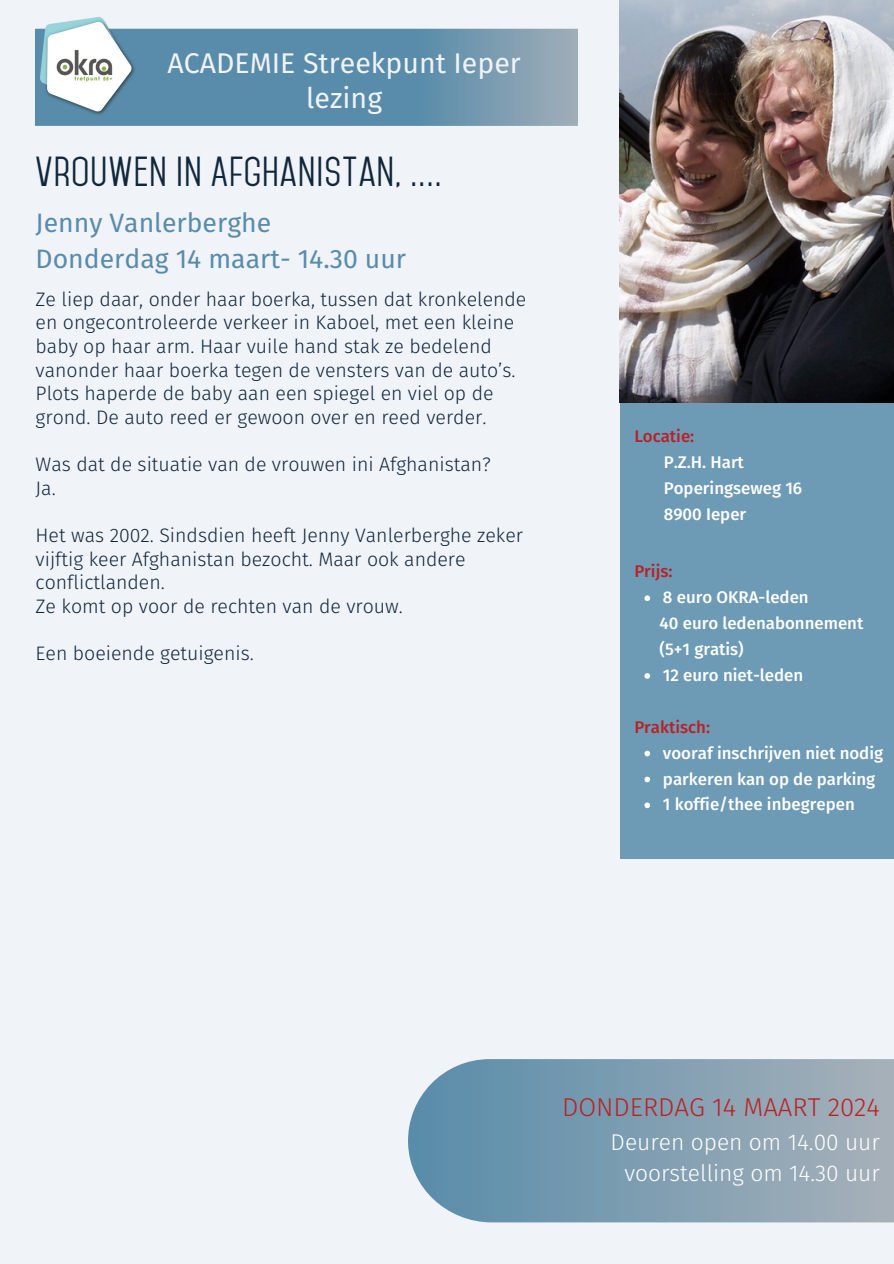
<style>
.page{position:relative;width:894px;height:1264px;background:#fff}
.page>*{position:absolute;margin:0;border:0;box-sizing:border-box;transform-origin:0 0}
.t1{font:36px "Mohave";letter-spacing:.03em;color:#11273b}
.t2{font:28.5px "Fira Sans";color:#f0f3f8}
.t3{font:26.55px "Fira Sans";color:#588caa}
.t4{font:300 25.8px "Fira Sans";color:#b92125}
.t5{font:300 22.8px "Fira Sans";color:#fff}
.t6{font:300 19.5px/23.7px "Fira Sans";color:#11273b}
.t7{font:500 16.8px "Fira Sans";color:#fff}
.t8{font:500 16.8px "Fira Sans";color:#b92125}
</style>
<div class="page">
<div style="left:0;top:0;width:893px;height:1263px;background:#f0f3f8"></div>
<svg style="left:36px;top:29px;width:541px;height:96px;background:#6491ac"></svg>
<div style="left:619px;top:402px;width:274px;height:457px;background:#6d9ab5"></div>
<img style="left:41px;top:18px;width:96px;height:100px">
<svg style="left:408px;top:1059px;width:485px;height:163px;background:#84a2b4"></svg>
<img style="left:619px;top:0;width:274px;height:403px">
<svg style="left:644px;top:595px;width:6px;height:6px"></svg>
<svg style="left:644px;top:673px;width:6px;height:5px"></svg>
<svg style="left:644px;top:750px;width:6px;height:6px"></svg>
<svg style="left:644px;top:776px;width:6px;height:6px"></svg>
<svg style="left:644px;top:802px;width:6px;height:6px"></svg>
<p class="t2" style="left:167px;top:46px;width:355px">ACADEMIE Streekpunt Ieper</p>
<p class="t2" style="left:306px;top:82px;width:77px">lezing</p>
<p class="t1" style="left:36px;top:153px;width:407px">VROUWEN IN AFGHANISTAN, ....</p>
<p class="t3" style="left:36px;top:207px;width:237px">Jenny Vanlerberghe</p>
<p class="t3" style="left:36px;top:243px;width:372px">Donderdag 14 maart- 14.30 uur</p>
<p class="t6" style="left:36px;top:287px;width:492px">Ze liep daar, onder haar boerka, tussen dat kronkelende en ongecontroleerde verkeer in Kaboel, met een kleine baby op haar arm. Haar vuile hand stak ze bedelend vanonder haar boerka tegen de vensters van de auto’s.<br>Plots haperde de baby aan een spiegel en viel op de grond. De auto reed er gewoon over en reed verder.</p>
<p class="t6" style="left:36px;top:452px;width:457px">Was dat de situatie van de vrouwen ini Afghanistan?</p>
<p class="t6" style="left:36px;top:476px;width:22px">Ja.</p>
<p class="t6" style="left:36px;top:523px;width:489px">Het was 2002. Sindsdien heeft Jenny Vanlerberghe zeker vijftig keer Afghanistan bezocht. Maar ook andere conflictlanden.</p>
<p class="t6" style="left:36px;top:594px;width:369px">Ze komt op voor de rechten van de vrouw.</p>
<p class="t6" style="left:36px;top:641px;width:219px">Een boeiende getuigenis.</p>
<p class="t8" style="left:634px;top:426px;width:61px">Locatie:</p>
<p class="t7" style="left:663px;top:452px;width:82px">P.Z.H. Hart</p>
<p class="t7" style="left:663px;top:478px;width:140px">Poperingseweg 16</p>
<p class="t7" style="left:663px;top:504px;width:84px">8900 Ieper</p>
<p class="t8" style="left:634px;top:561px;width:40px">Prijs:</p>
<p class="t7" style="left:662px;top:587px;width:147px">8 euro OKRA-leden</p>
<p class="t7" style="left:659px;top:613px;width:205px">40 euro ledenabonnement</p>
<p class="t7" style="left:659px;top:639px;width:86px">(5+1 gratis)</p>
<p class="t7" style="left:662px;top:665px;width:142px">12 euro niet-leden</p>
<p class="t8" style="left:634px;top:717px;width:77px">Praktisch:</p>
<p class="t7" style="left:662px;top:743px;width:222px">vooraf inschrijven niet nodig</p>
<p class="t7" style="left:662px;top:768px;width:214px">parkeren kan op de parking</p>
<p class="t7" style="left:662px;top:794px;width:193px">1 koffie/thee inbegrepen</p>
<p class="t4" style="left:562px;top:1091px;width:319px">DONDERDAG 14 MAART 2024</p>
<p class="t5" style="left:610px;top:1128px;width:271px">Deuren open om 14.00 uur</p>
<p class="t5" style="left:624px;top:1159px;width:257px">voorstelling om 14.30 uur</p>
</div>
